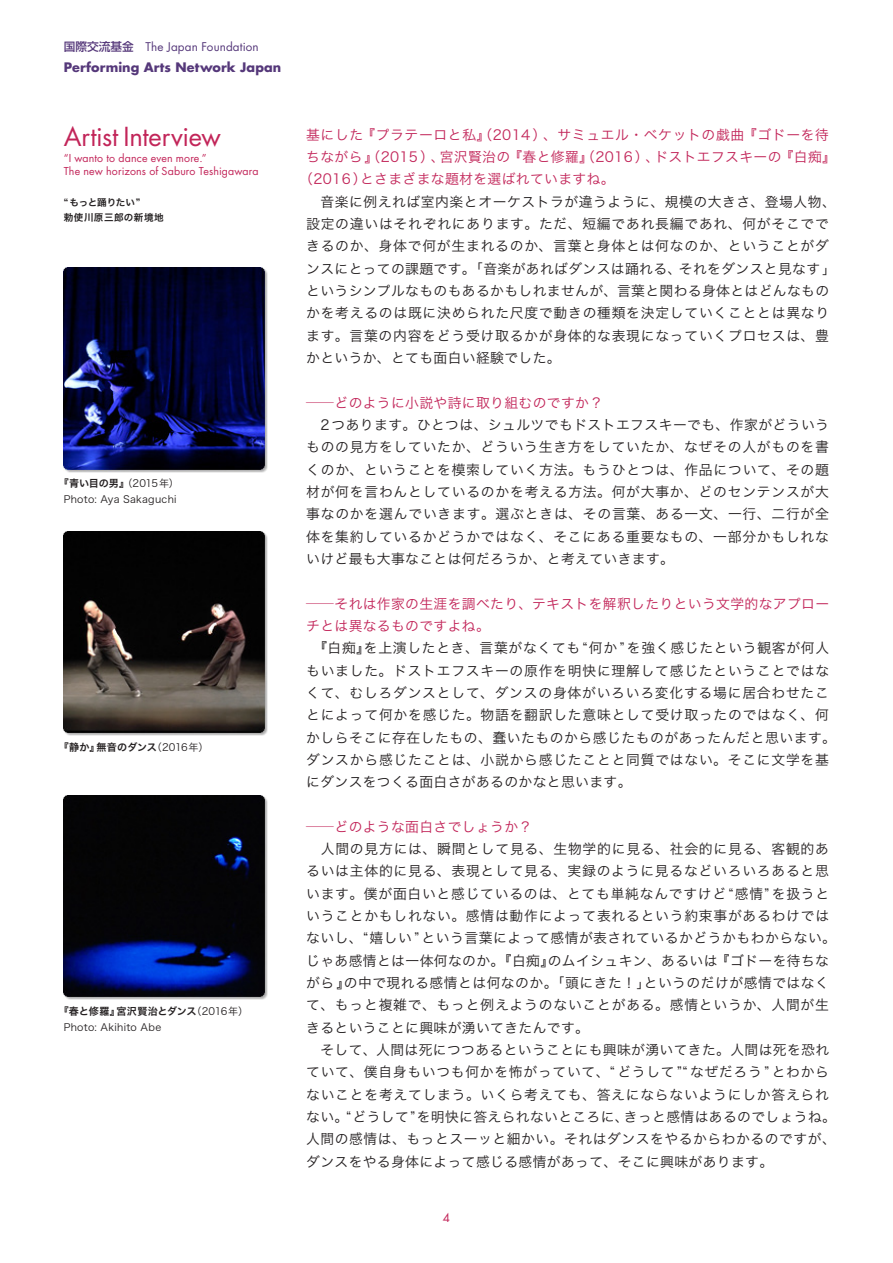
<style>
.page{position:relative;width:893px;height:1263px;background:#fff}
.page>*{position:absolute;margin:0;border:0;box-sizing:border-box;transform-origin:0 0}
.t1{font:25.5px "Futura";letter-spacing:-.01em;color:#c22559}
.本文_日{font:13.8px/22.4px "Hira Kaku Pro W3";letter-spacing:.05em;color:#231f20}
.本文_日-2{font:13.8px/22.4px "Hira Kaku Pro W3";letter-spacing:.025em;color:#231f20}
.本文_日-3{font:13.8px/22.4px "Hira Kaku Pro W3";letter-spacing:.025em;color:#c22559;scale:2 1}
.本文_日-4{font:13.8px/22.4px "Hira Kaku Pro W3";letter-spacing:.025em;color:#c22559}
.本文_日-5{font:13.8px/22.4px "Hira Kaku Pro W3";letter-spacing:.045em;color:#c22559}
.t2{font:700 12.75px "Futura";letter-spacing:.01em;color:#55387a}
.t3{font:11.7px "Futura";letter-spacing:.01em;color:#55387a}
.t4{font:11.7px "Futura";color:#c22559}
.t5{font:10.65px/12.8px "Futura";letter-spacing:.01em;color:#c22559}
.データ_日{font:10.05px "Hira Kaku Pro W3";letter-spacing:.03em;color:#231f20}
.データ_日-2{font:10.05px "Hira Kaku Pro W6";letter-spacing:-.005em;color:#231f20}
.t6{font:9.6px/14.9px "Hira Kaku Pro W6";letter-spacing:.03em;color:#231f20}
.s1{font-family:"Shin Go Pro";font-weight:500}
.s2{font-family:"Hira Kaku Pro W3"}
</style>
<div class="page">
<img style="left:64px;top:268px;width:204px;height:204px">
<img style="left:64px;top:531px;width:204px;height:205px">
<img style="left:64px;top:795px;width:204px;height:204px">
<p class="t3" style="left:64px;top:38px;width:196px"><span class="s1">国際交流基金　</span>The Japan Foundation</p>
<p class="t2" style="left:64px;top:58px;width:219px">Performing Arts Network Japan</p>
<h1 class="t1" style="left:64px;top:119px;width:159px">Artist Interview</h1>
<p class="t5" style="left:64px;top:152px;width:196px">I“ wanto to dance even more “.<br>The new horizons of Saburo Teshigawara</p>
<p class="t6" style="left:64px;top:195px;width:101px">“もっと踊りたい“<br>勅使川原三郎の新境地</p>
<p class="データ_日-2" style="left:59px;top:474px;width:122px">『青い目の男』<span class="s2">（2015年(</span></p>
<p class="データ_日" style="left:64px;top:490px;width:114px">Photo: Aya Sakaguchi</p>
<p class="データ_日-2" style="left:96px;top:738px;width:62px">無音のダンス</p>
<p class="データ_日-2" style="left:59px;top:738px;width:42px">『静か』</p>
<p class="データ_日" style="left:152px;top:738px;width:58px">（2016年(</p>
<p class="データ_日-2" style="left:117px;top:1002px;width:81px">宮沢賢治とダンス</p>
<p class="データ_日-2" style="left:59px;top:1002px;width:63px">『春と修羅』</p>
<p class="データ_日" style="left:64px;top:1018px;width:99px">Photo: Akihito Abe</p>
<p class="データ_日" style="left:192px;top:1002px;width:58px">（2016年(</p>
<p class="本文_日-5" style="left:654px;top:122px;width:183px;text-indent:-348px">基にした『プラテーロと私』（2014）、サミュエル・ベケットの戯曲『ゴドーを待ドストエフスキーの『白痴『</p>
<p class="本文_日-4" style="left:440px;top:145px;width:221px">宮沢賢治の『春と修羅』（2016）、</p>
<p class="本文_日-4" style="left:360px;top:145px;width:256px;text-indent:-54px">ちながら』（2015）、<br>とさまざまな題材を選ばれていますね。</p>
<p class="本文_日-4" style="left:299px;top:167px;width:69px">（2016）</p>
<p class="本文_日" style="left:306px;top:189px;width:531px">　音楽に例えれば室内楽とオーケストラが違うように、規模の大きさ、登場人物、</p>
<p class="本文_日" style="left:306px;top:212px;width:524px">設定の違いはそれぞれにあります。ただ、短編であれ長編であれ、何がそこでで</p>
<p class="本文_日" style="left:306px;top:234px;width:524px">きるのか、身体で何が生まれるのか、言葉と身体とは何なのか、ということがダ</p>
<p class="本文_日-2" style="left:679px;top:256px;width:159px">それをダンスと見なす「</p>
<p class="本文_日-2" style="left:306px;top:256px;width:525px">ンスにとっての課題です。「音楽があればダンスは踊れる、<br>というシンプルなものもあるかもしれませんが、言葉と関わる身体とはどんなものかを考えるのは既に決められた尺度で動きの種類を決定していくこととは異なります。言葉の内容をどう受け取るかが身体的な表現になっていくプロセスは、豊かというか、とても面白い経験でした。</p>
<p class="本文_日-3" style="left:306px;top:390px;width:150px">─どのように小説や詩に取り組むのですか?</p>
<p class="本文_日" style="left:306px;top:413px;width:524px;text-align:justify">　2つあります。ひとつは、シュルツでもドストエフスキーでも、作家がどういうものの見方をしていたか、どういう生き方をしていたか、なぜその人がものを書くのか、ということを模索していく方法。もうひとつは、作品について、その題材が何を言わんとしているのかを考える方法。何が大事か、どのセンテンスが大事なのかを選んでいきます。選ぶときは、その言葉、ある一文、一行、二行が全体を集約しているかどうかではなく、そこにある重要なもの、一部分かもしれないけど最も大事なことは何だろうか、と考えていきます。</p>
<p class="本文_日-3" style="left:306px;top:591px;width:263px">─それは作家の生涯を調べたり、テキストを解釈したりという文学的なアプローチとは異なるものですよね。</p>
<p class="本文_日" style="left:364px;top:636px;width:467px">を上演したとき、言葉がなくても“何か”を強く感じたという観客が何人</p>
<p class="本文_日" style="left:306px;top:636px;width:531px">　『白痴』<br>もいました。ドストエフスキーの原作を明快に理解して感じたということではなくて、むしろダンスとして、ダンスの身体がいろいろ変化する場に居合わせたことによって何かを感じた。物語を翻訳した意味として受け取ったのではなく、何かしらそこに存在したもの、蠢いたものから感じたものがあったんだと思います。ダンスから感じたことは、小説から感じたことと同質ではない。そこに文学を基にダンスをつくる面白さがあるのかなと思います。</p>
<p class="本文_日-3" style="left:306px;top:814px;width:115px">─どのような面白さでしょうか?</p>
<p class="本文_日" style="left:306px;top:837px;width:524px">　人間の見方には、瞬間として見る、生物学的に見る、社会的に見る、客観的あ</p>
<p class="本文_日" style="left:306px;top:859px;width:524px">るいは主体的に見る、表現として見る、実録のように見るなどいろいろあると思</p>
<p class="本文_日" style="left:306px;top:881px;width:525px">います。僕が面白いと感じているのは、とても単純なんですけど“感情”を扱うと</p>
<p class="本文_日" style="left:306px;top:904px;width:525px">いうことかもしれない。感情は動作によって表れるという約束事があるわけでは</p>
<p class="本文_日" style="left:306px;top:926px;width:531px">ないし、“嬉しい”という言葉によって感情が表されているかどうかもわからない。</p>
<p class="本文_日-2" style="left:548px;top:948px;width:283px">のムイシュキン、あるいは『ゴドーを待ちな</p>
<p class="本文_日-2" style="left:306px;top:948px;width:250px">じゃあ感情とは一体何なのか。『白痴』</p>
<p class="本文_日" style="left:344px;top:971px;width:308px">の中で現れる感情とは何なのか。「頭にきた！」</p>
<p class="本文_日" style="left:644px;top:971px;width:187px">というのだけが感情ではなく</p>
<p class="本文_日" style="left:306px;top:971px;width:524px">がら』<br>て、もっと複雑で、もっと例えようのないことがある。感情というか、人間が生きるということに興味が湧いてきたんです。</p>
<p class="本文_日-2" style="left:306px;top:1038px;width:524px">　そして、人間は死につつあるということにも興味が湧いてきた。人間は死を恐れ</p>
<p class="本文_日" style="left:306px;top:1060px;width:524px">ていて、僕自身もいつも何かを怖がっていて、“どうして”“なぜだろう”とわから</p>
<p class="本文_日" style="left:306px;top:1082px;width:524px">ないことを考えてしまう。いくら考えても、答えにならないようにしか答えられ</p>
<p class="本文_日-2" style="left:624px;top:1105px;width:214px">きっと感情はあるのでしょうね。</p>
<p class="本文_日-2" style="left:306px;top:1105px;width:531px">ない。“どうして”を明快に答えられないところに、<br>人間の感情は、もっとスーッと細かい。それはダンスをやるからわかるのですが、ダンスをやる身体によって感じる感情があって、そこに興味があります。</p>
<p class="t4" style="left:443px;top:1210px;width:9px">4</p>
</div>
